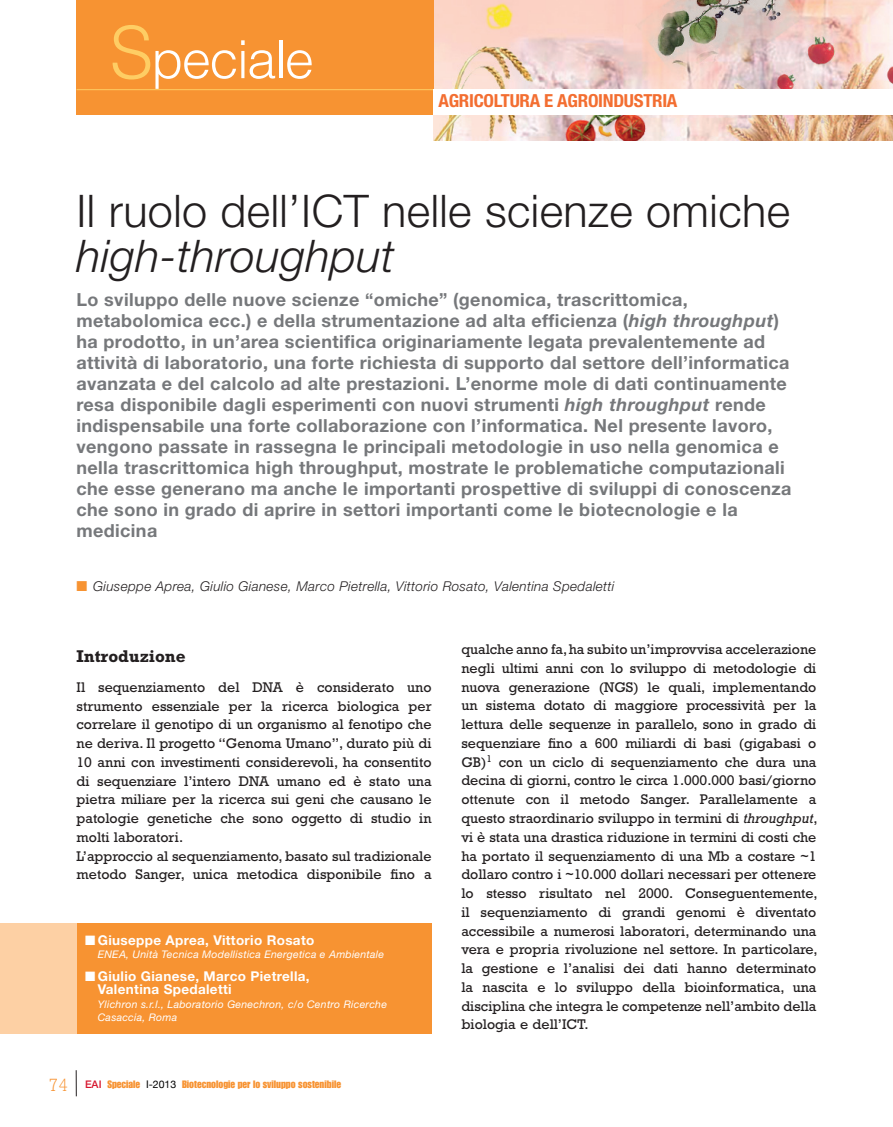
<style>
.page{position:relative;width:893px;height:1127px;background:#fff}
.page>*{position:absolute;margin:0;border:0;box-sizing:border-box;transform-origin:0 0}
.t1{font:300 52.5px "Helvetica";letter-spacing:-.03em;color:#fff}
.t2{font:300 45px "Helvetica Neue";letter-spacing:.01em;color:#231f20}
.t3{font:italic 300 45px "Helvetica Neue";letter-spacing:.01em;color:#231f20}
.t4{font:700 18px/21px "Helvetica Neue";letter-spacing:.02em;color:#76787b}
.t5{font:700 condensed 18px "Helvetica Neue";letter-spacing:-.015em;color:#f36e31;scale:1.05 1}
.t6{font:700 17.25px "Rockwell";color:#231f20}
.t7{font:14.25px/18.8px "Rockwell";color:#231f20}
.t8{font:italic 300 13.5px "Helvetica Neue";letter-spacing:.025em;color:#231f20}
.t9{font:700 13.5px/13.5px "Helvetica Neue";letter-spacing:.025em;color:#fff}
.t10{font:italic 10.5px/13.5px "Helvetica Neue";letter-spacing:.025em;color:#fff}
.t11{font:10.5px "Impact";color:#f79332}
.s1{font-size:72px;color:#fecd64}
.s2{font-style:italic}
.s3{color:#f79332}
.s4{font-family:"Rockwell";font-weight:300;font-size:18px}
.s5{font-family:"Helvetica Neue";font-weight:500;color:#d7162e}
.s6{font-family:"Helvetica Neue";color:#000}
</style>
<div class="page">
<svg style="left:76px;top:1070px;width:1px;height:26px"></svg>
<div style="left:77px;top:923px;width:355px;height:110px;background:#f79332"></div>
<div style="left:0;top:923px;width:77px;height:110px;background:#fdd0a4"></div>
<img style="left:434px;top:0;width:459px;height:141px">
<div style="left:77px;top:0;width:357px;height:115px;background:#f79332"></div>
<hr style="left:77px;top:89px;width:816px;height:1px;background:#fecd64">
<div style="left:434px;top:89px;width:459px;height:26px;background:#fff"></div>
<h1 class="t1" style="left:109px;top:40px;width:206px"><span class="s1">S</span>peciale</h1>
<p class="t5" style="left:438px;top:94px;width:229px">AGRICOLTURA E AGROINDUSTRIA</p>
<h2 class="t2" style="left:77px;top:195px;width:715px">Il ruolo dell’ICT nelle scienze omiche</h2>
<h2 class="t3" style="left:77px;top:240px;width:319px">high-throughput</h2>
<p class="t4" style="left:77px;top:290px;width:716px">Lo sviluppo delle nuove scienze “omiche” (genomica, trascrittomica, metabolomica ecc.) e della strumentazione ad alta efficienza (<span class="s2">high throughput</span>) ha prodotto, in un’area scientifica originariamente legata prevalentemente ad attività di laboratorio, una forte richiesta di supporto dal settore dell’informatica avanzata e del calcolo ad alte prestazioni. L’enorme mole di dati continuamente resa disponibile dagli esperimenti con nuovi strumenti <span class="s2">high throughput</span> rende indispensabile una forte collaborazione con l’informatica. Nel presente lavoro, vengono passate in rassegna le principali metodologie in uso nella genomica e nella trascrittomica high throughput, mostrate le problematiche computazionali che esse generano ma anche le importanti prospettive di sviluppi di conoscenza che sono in grado di aprire in settori importanti come le biotecnologie e la medicina</p>
<p class="t8" style="left:77px;top:581px;width:539px"><span class="s3">■</span> Giuseppe Aprea, Giulio Gianese, Marco Pietrella, Vittorio Rosato, Valentina Spedaletti</p>
<p class="t6" style="left:77px;top:650px;width:111px">Introduzione</p>
<p class="t7" style="left:77px;top:679px;width:357px">Il sequenziamento del DNA è considerato uno strumento essenziale per la ricerca biologica per correlare il genotipo di un organismo al fenotipo che ne deriva. Il progetto “Genoma Umano”, durato più di 10 anni con investimenti considerevoli, ha consentito di sequenziare l’intero DNA umano ed è stato una pietra miliare per la ricerca sui geni che causano le patologie genetiche che sono oggetto di studio in molti laboratori.<br>L’approccio al sequenziamento, basato sul tradizionale metodo Sanger, unica metodica disponibile fino a</p>
<p class="t9" style="left:85px;top:934px;width:231px">■ Giuseppe Aprea, Vittorio Rosato</p>
<p class="t10" style="left:98px;top:949px;width:288px">ENEA, Unità Tecnica Modellistica Energetica e Ambientale</p>
<p class="t9" style="left:98px;top:970px;width:213px;text-indent:-13px">■ Giulio Gianese, Marco Pietrella,<br>Valentina Spedaletti</p>
<p class="t10" style="left:98px;top:998px;width:291px">Ylichron s.r.l., Laboratorio Genechron, c/o Centro Ricerche<br>Casaccia, Roma</p>
<p class="t11" style="left:49px;top:1080px;width:294px"><span class="s4">74</span> <span class="s5">EAI</span> Speciale <span class="s6">I-2013</span> Biotecnologie per lo sviluppo sostenibile</p>
<p class="t7" style="left:461px;top:641px;width:358px;text-align:justify">qualche anno fa, ha subito un’improvvisa accelerazione negli ultimi anni con lo sviluppo di metodologie di nuova generazione (NGS) le quali, implementando un sistema dotato di maggiore processività per la lettura delle sequenze in parallelo, sono in grado di sequenziare fino a 600 miliardi di basi (gigabasi o GB)<sup>1</sup> con un ciclo di sequenziamento che dura una decina di giorni, contro le circa 1.000.000 basi/giorno ottenute con il metodo Sanger. Parallelamente a questo straordinario sviluppo in termini di <span class="s2">throughput</span>, vi è stata una drastica riduzione in termini di costi che ha portato il sequenziamento di una Mb a costare ~1 dollaro contro i ~10.000 dollari necessari per ottenere lo stesso risultato nel 2000. Conseguentemente, il sequenziamento di grandi genomi è diventato accessibile a numerosi laboratori, determinando una vera e propria rivoluzione nel settore. In particolare, la gestione e l’analisi dei dati hanno determinato la nascita e lo sviluppo della bioinformatica, una disciplina che integra le competenze nell’ambito della biologia e dell’ICT.</p>
</div>
